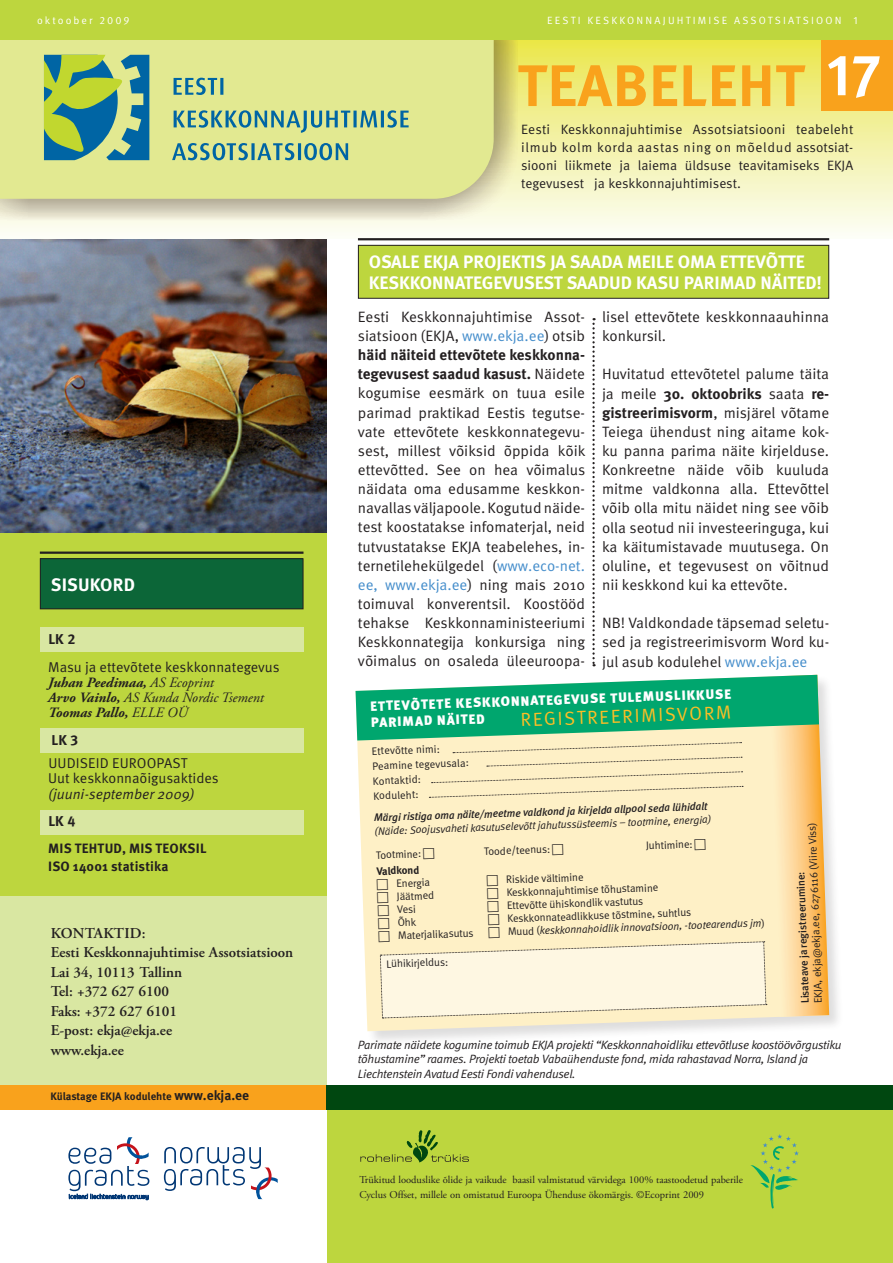
<style>
.page{position:relative;width:893px;height:1263px;background:#fff}
.page>*{position:absolute;margin:0;border:0;box-sizing:border-box;transform-origin:0 0}
.t1{font:700 58.5px "Meta Pro";letter-spacing:.01em;color:#f9a21c}
.t2{font:18.9px "Meta Pro";color:#fdbe25}
.t3{font:700 18px "Meta Pro";letter-spacing:-.005em;color:#fff}
.t4{font:15px/19.2px "Meta Pro";color:#231f20;text-align:justify}
.t5{font:600 15px/19.5px "Adobe Garamond Pro";color:#231f20}
.t6{font:14.25px/15px "Meta Pro";color:#231f20}
.t7{font:italic 700 14.25px/15px "Adobe Garamond Pro";color:#231f20}
.t8{font:italic 14.25px "Meta Pro";color:#231f20}
.t9{font:700 14.25px "Meta Pro";color:#231f20}
.t10{font:13.5px/18px "Meta Pro";color:#231f20;text-align:justify}
.t11{font:900 13.5px/16.2px "Meta Pro";color:#fff}
.t12{font:700 13.5px/18px "Meta Pro";letter-spacing:.01em;color:#231f20}
.t13{font:italic 12px/14.4px "Meta Pro";letter-spacing:-.025em;color:#231f20}
.t14{font:10.8px/13px "Meta Pro";color:#231f20}
.t15{font:italic 10.8px "Meta Pro";color:#231f20}
.t16{font:italic 500 10.8px "Meta Pro";color:#231f20}
.t17{font:700 10.8px "Meta Pro";color:#231f20}
.t18{font:500 10.8px "Meta Pro";color:#231f20}
.t19{font:10.5px/15px "Adobe Garamond Pro";color:#231f20}
.t20{font:10.5px "Meta Pro";letter-spacing:.21em;color:#fff}
.s1{font-weight:400}
.s2{font-size:13.5px}
.s3{color:#448dcb}
.s4{font-weight:700}
.s5{font-style:italic}
</style>
<div class="page">
<div style="left:0;top:238px;width:326px;height:1025px;background:#bdd63e"></div>
<img style="left:0;top:238px;width:326px;height:294px">
<div style="left:325px;top:1099px;width:568px;height:164px;background:#bdd63e"></div>
<div style="left:0;top:896px;width:326px;height:189px;background:#d9e7a2"></div>
<div style="left:0;top:37px;width:893px;height:201px;background:linear-gradient(to bottom,#eae64b,#fcfdf9)"></div>
<img style="left:0;top:220px;width:456px;height:1px">
<img style="left:0;top:219px;width:465px;height:1px">
<img style="left:0;top:216px;width:475px;height:3px">
<img style="left:0;top:212px;width:484px;height:4px">
<img style="left:0;top:40px;width:518px;height:172px">
<div style="left:0;top:40px;width:494px;height:159px;background:#e2e991"></div>
<svg style="left:172px;top:78px;width:237px;height:82px;background:#bbd294"></svg>
<svg style="left:44px;top:55px;width:105px;height:105px;background:#6da579"></svg>
<div style="left:822px;top:37px;width:71px;height:74px;background:#f9a21c"></div>
<div style="left:0;top:0;width:893px;height:40px;background:#bdd63e"></div>
<div style="left:40px;top:628px;width:263px;height:24px;background:#d9e7a2"></div>
<div style="left:40px;top:728px;width:263px;height:25px;background:#d9e7a2"></div>
<div style="left:40px;top:810px;width:263px;height:24px;background:#d9e7a2"></div>
<div style="left:40px;top:559px;width:263px;height:50px;background:#0c6638"></div>
<div style="left:40px;top:558px;width:263px;height:51px;border:1px solid #231f20"></div>
<hr style="left:40px;top:551px;width:263px;height:3px;background:#231f20">
<svg style="left:360px;top:1130px;width:109px;height:32px"></svg>
<svg style="left:750px;top:1134px;width:49px;height:75px"></svg>
<hr style="left:358px;top:238px;width:471px;height:2px;background:#231f20">
<div style="left:358px;top:245px;width:471px;height:53px;background:#bdd63e"></div>
<div style="left:358px;top:245px;width:471px;height:54px;border:1px solid #231f20"></div>
<div style="left:0;top:1085px;width:326px;height:178px;background:#fff"></div>
<div style="left:256px;top:1177px;width:29px;height:29px;border:3px solid #01529b;border-radius:50%"></div>
<div style="left:243px;top:1162px;width:29px;height:28px;border:3px solid #c4121a;border-radius:50%"></div>
<div style="left:278px;top:1172px;width:10px;height:39px;background:#fff"></div>
<div style="left:251px;top:1199px;width:37px;height:13px;background:#fff"></div>
<div style="left:241px;top:1156px;width:40px;height:11px;background:#fff"></div>
<svg style="left:68px;top:1137px;width:195px;height:63px"></svg>
<div style="left:0;top:1085px;width:326px;height:24px;background:#f9a21c"></div>
<div style="left:326px;top:1085px;width:567px;height:24px;background:#004710"></div>
<div style="left:355px;top:674px;width:488px;height:372px;background:#231f20;opacity:.15"></div>
<svg style="left:356px;top:1019px;width:473px;height:12px"></svg>
<svg style="left:592px;top:318px;width:3px;height:348px"></svg>
<svg style="left:356px;top:675px;width:473px;height:344px;background:#d8e2b9"></svg>
<p class="t20" style="left:37px;top:14px;width:94px">oktoober 2009</p>
<p class="t20" style="left:547px;top:14px;width:124px">ee sti ke skk onn Ajuh</p>
<p class="t20" style="left:686px;top:14px;width:155px">tim ise assotsiatsioon</p>
<p class="t20" style="left:853px;top:14px;width:6px">1</p>
<h1 class="t1" style="left:517px;top:49px;width:365px">TEABELEHT <sup>17</sup></h1>
<p class="t10" style="left:521px;top:120px;width:334px">Eesti Keskkonnajuhtimise Assotsiatsiooni teabeleht ilmub kolm korda aastas ning on mõeldud assotsiat&shy;siooni liikmete ja laiema üldsuse teavitamiseks EKJA tegevusest ja keskkonnajuhtimisest.</p>
<p class="t3" style="left:51px;top:573px;width:86px">SISUKORD</p>
<p class="t9" style="left:48px;top:630px;width:29px">Lk 2</p>
<p class="t6" style="left:48px;top:660px;width:233px">Masu ja ettevõtete keskkonnategevus</p>
<p class="t7" style="left:48px;top:675px;width:217px">Juhan Peedimaa, <span class="s1">AS Ecoprint<br></span>Arvo Vainlo, <span class="s1">AS Kunda Nordic Tsement<br></span>Toomas Pallo, <span class="s1">ELLE OÜ</span></p>
<p class="t9" style="left:52px;top:731px;width:28px">Lk 3</p>
<p class="t6" style="left:48px;top:756px;width:172px">Uu diseid Eu roopast<br>Uut keskkonnaõigusaktides</p>
<p class="t8" style="left:48px;top:784px;width:148px">(juuni-september 2009)</p>
<p class="t9" style="left:48px;top:812px;width:29px">Lk 4</p>
<p class="t12" style="left:48px;top:839px;width:160px">MIS TEHTUD, MIS TEOKSIL<br>ISO 14001 statistika</p>
<p class="t5" style="left:51px;top:923px;width:244px">Kontaktid:<br>Eesti Keskkonnajuhtimise Assotsiatsioon<br>Lai 34, 10113 Tallinn<br>Tel: +372 627 6100<br>Faks: +372 627 6101<br>E-post: ekja@ekja.ee<br>www.ekja.ee</p>
<p class="t17" style="left:51px;top:1089px;width:200px">Külastage EKJA kodulehte <span class="s2">www.ekja.ee</span></p>
<p class="t3" style="left:369px;top:250px;width:23px">Osale</p>
<p class="t3" style="left:424px;top:250px;width:60px">EKJA proje</p>
<p class="t3" style="left:511px;top:250px;width:71px">ktis jasaada</p>
<p class="t3" style="left:627px;top:250px;width:11px">meile</p>
<p class="t3" style="left:678px;top:250px;width:14px">oma</p>
<p class="t3" style="left:720px;top:250px;width:10px">ette</p>
<p class="t3" style="left:755px;top:250px;width:33px">võtte</p>
<p class="t3" style="left:369px;top:272px;width:155px">kes kkonnategevusest</p>
<p class="t3" style="left:567px;top:272px;width:12px">saadud</p>
<p class="t3" style="left:636px;top:272px;width:23px">kasu</p>
<p class="t3" style="left:684px;top:272px;width:21px">parimad</p>
<p class="t3" style="left:760px;top:272px;width:31px">näited</p>
<p class="t3" style="left:817px;top:272px;width:7px">!</p>
<p class="t4" style="left:358px;top:308px;width:229px">Eesti Keskkonnajuhtimise Assot&shy;siatsioon (EKJA, <span class="s3">www.ekja.ee</span>) otsib <span class="s4">häid näiteid ettevõtete keskkonna&shy;tegevusest saadud kasust.</span> Näidete kogumise eesmärk on tuua esile parimad praktikad Eestis tegutse&shy;vate ettevõtete keskkonnategevu&shy;sest, millest võiksid õppida kõik ettevõtted. See on hea võimalus näidata oma edusamme keskkon&shy;navallas väljapoole. Kogutud näide&shy;test koostatakse infomaterjal, neid tutvustatakse EKJA teabelehes, in&shy;ternetilehekülgedel (<span class="s3">www.eco-net. ee, www.ekja.ee</span>) ning mais 2010 toimuval konverentsil. Koostööd tehakse Keskkonnaministeeriumi Keskkonnategija konkursiga ning võimalus on osaleda üleeuroopa-</p>
<p class="t4" style="left:602px;top:308px;width:229px">lisel ettevõtete keskkonnaauhinna konkursil.</p>
<p class="t4" style="left:602px;top:365px;width:229px">Huvitatud ettevõtetel palume täita ja meile <span class="s4">30. oktoobriks</span> saata <span class="s4">re&shy;gistreerimisvorm</span>, misjärel võtame Teiega ühendust ning aitame kok&shy;ku panna parima näite kirjelduse.<br>Konkreetne näide võib kuuluda mitme valdkonna alla. Ettevõttel võib olla mitu näidet ning see võib olla seotud nii investeeringuga, kui ka käitumistavade muutusega. On oluline, et tegevusest on võitnud nii keskkond kui ka ettevõte.</p>
<p class="t4" style="left:602px;top:614px;width:229px">NB! Valdkondade täpsemad seletu&shy;sed ja registreerimisvorm Word ku&shy;jul asub kodulehel <span class="s3">www.ekja.ee</span></p>
<p class="t11" style="left:370px;top:699px;width:362px;rotate:-2deg">ETTEVÕTETE KESKKONNATEGEVUSE TULEMUSLIKKUSE<br>PARIMAD NÄITED</p>
<p class="t2" style="left:520px;top:708px;width:49px;rotate:-2deg">REGISTR</p>
<p class="t2" style="left:599px;top:705px;width:133px;rotate:-2deg">EERI MIS VOR M</p>
<p class="t14" style="left:372px;top:744px;width:98px;line-height:15px;rotate:-2deg">Ettevõtte nimi:<br>Peamine tegevusala:<br>Kontaktid:<br>Koduleht:</p>
<p class="t16" style="left:374px;top:811px;width:335px;rotate:-2deg">Märgi ristiga oma näite/meetme valdkond ja kirjelda allpool seda lühidalt</p>
<p class="t15" style="left:374px;top:824px;width:338px;rotate:-2deg">(Näide: Soojusvaheti kasutuselevõtt jahutussüsteemis – tootmine, energia)</p>
<p class="t14" style="left:376px;top:849px;width:65px;rotate:-2deg">Tootmine: T</p>
<p class="t14" style="left:488px;top:845px;width:64px;rotate:-2deg">oode/teenus:</p>
<p class="t14" style="left:646px;top:839px;width:48px;rotate:-2deg">Juhtimine:</p>
<p class="t17" style="left:376px;top:864px;width:44px;rotate:-2deg">Valdkond</p>
<p class="t14" style="left:396px;top:877px;width:78px;rotate:-2deg">Energia<br>Jäätmed<br>Vesi<br>Õhk<br>Materjalikasutus</p>
<p class="t14" style="left:506px;top:873px;width:259px;text-indent:-9px;rotate:-2deg">R iskide vältimine<br>Keskkonnajuhtimise tõhustamine<br>Ettevõtte ühiskondlik vastutus<br>Keskkonnateadlikkuse tõstmine, suhtlus<br>Muud (<span class="s5">keskkonnahoidlik innovatsioon, -tootearendus jm</span>)</p>
<p class="t14" style="left:386px;top:958px;width:63px;rotate:-2deg">Lühikirjeldus:</p>
<p class="t14" style="left:812px;top:1003px;width:182px;rotate:-92deg">EKJA, ekja@ekja.ee, 6276116 (Viire Viss)</p>
<p class="t18" style="left:798px;top:1004px;width:134px;rotate:-92deg">Lisateave ja registreerumine:</p>
<p class="t13" style="left:358px;top:1038px;width:485px">Parimate näidete kogumine toimub EKJA projekti “Keskkonnahoidliku ettevõtluse koostöövõrgustiku tõhustamine” raames. Projekti toetab Vabaühenduste fond, mida rahastavad Norra, Island ja<br>Liechtenstein Avatud Eesti Fondi vahendusel.</p>
<p class="t19" style="left:359px;top:1172px;width:385px">Trükitud looduslike õlide ja vaikude baasil valmistatud värvidega 100% taastoodetud paberile<br>Cyclus Offset, millele on omistatud Euroopa Ühenduse ökomärgis. ©Ecoprint 2009</p>
</div>
